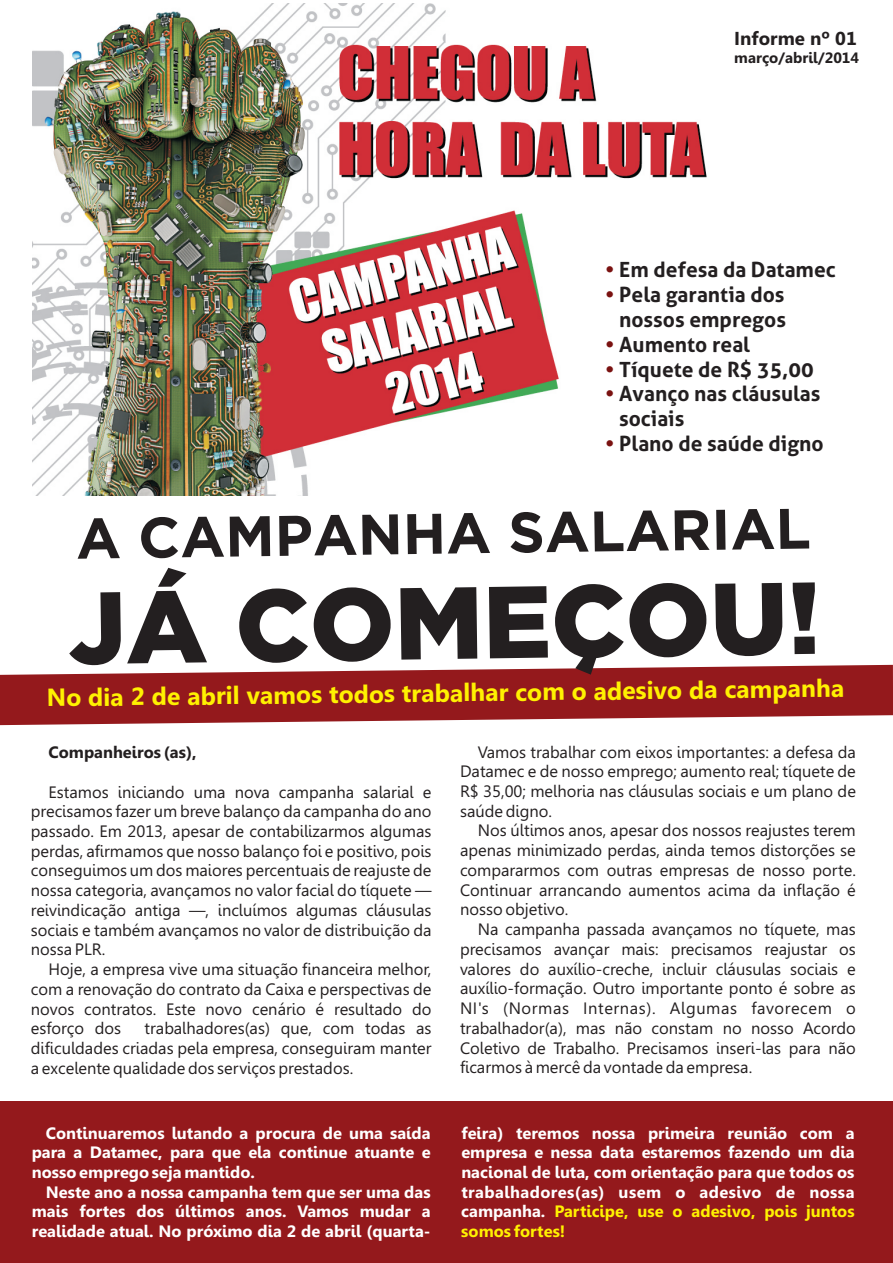
<style>
.page{position:relative;width:893px;height:1263px;background:#fff}
.page>*{position:absolute;margin:0;border:0;box-sizing:border-box;transform-origin:0 0}
.t1{font:900 102px "Gotham";color:#231f20}
.t2{font:700 57px "Gotham";color:#231f20}
.t3{font:700 24.75px "Ebrima";color:#fff101}
.t4{font:700 21px "Aller";color:#231f20}
.t5{font:700 18.75px "Leelawadee";color:#231f20}
.t6{font:16.5px/19.8px "Leelawadee";color:#231f20;text-align:justify}
.t7{font:700 16.5px/19.8px "Leelawadee";color:#fff;text-align:justify}
.t8{font:700 16.5px "Leelawadee";color:#231f20}
.t9{font:700 15px "Leelawadee";color:#231f20}
.s1{color:#7a1211}
.s2{color:#fff101}
</style>
<div class="page">
<svg style="left:0;top:665px;width:893px;height:60px;fill:#94191c"></svg>
<div style="left:0;top:1101px;width:893px;height:162px;background:#94191c"></div>
<img style="left:32px;top:4px;width:675px;height:491px">
<svg style="left:67px;top:693px;width:14px;height:13px"></svg>
<svg style="left:132px;top:688px;width:12px;height:17px"></svg>
<svg style="left:261px;top:687px;width:77px;height:17px"></svg>
<svg style="left:436px;top:683px;width:26px;height:19px"></svg>
<svg style="left:528px;top:688px;width:13px;height:13px"></svg>
<p class="t5" style="left:734px;top:27px;width:124px">Informe nº 01</p>
<p class="t9" style="left:734px;top:49px;width:126px">março/abril/2014</p>
<p class="t4" style="left:605px;top:261px;width:232px"><span class="s1">•</span> Em defesa da Datamec</p>
<p class="t4" style="left:605px;top:286px;width:181px"><span class="s1">•</span> Pela garantia dos</p>
<p class="t4" style="left:605px;top:336px;width:146px"><span class="s1">•</span> Aumento real</p>
<p class="t4" style="left:605px;top:361px;width:210px"><span class="s1">•</span> Tíquete de R$ 35,00</p>
<p class="t4" style="left:605px;top:386px;width:217px"><span class="s1">•</span> Avanço nas cláusulas</p>
<p class="t4" style="left:605px;top:436px;width:220px"><span class="s1">•</span> Plano de saúde digno</p>
<p class="t4" style="left:619px;top:311px;width:168px">nossos empregos</p>
<p class="t4" style="left:619px;top:411px;width:67px">sociais</p>
<h2 class="t2" style="left:76px;top:518px;width:736px;rotate:-1deg">A CAMPANHA SALARIAL</h2>
<h1 class="t1" style="left:68px;top:591px;width:754px;rotate:-1deg">JÁ COMEÇOU!</h1>
<h3 class="t3" style="left:772px;top:679px;width:73px;rotate:-1deg">pa ha</h3>
<h3 class="t3" style="left:607px;top:682px;width:210px;rotate:-1deg">d sivo da cam n</h3>
<h3 class="t3" style="left:47px;top:690px;width:591px;rotate:-1deg">N dia de abril v m s odos tra lhar c m o a e</h3>
<p class="t8" style="left:49px;top:742px;width:149px">Companheiros (as),</p>
<p class="t6" style="left:31px;top:782px;width:402px;text-indent:18px">Estamos iniciando uma nova campanha salarial e precisamos fazer um breve balanço da campanha do ano passado. Em 2013, apesar de contabilizarmos algumas perdas, afirmamos que nosso balanço foi e positivo, pois conseguimos um dos maiores percentuais de reajuste de nossa categoria, avançamos no valor facial do tíquete — reivindicação antiga —, incluímos algumas cláusulas sociais e também avançamos no valor de distribuição da nossa PLR.</p>
<p class="t6" style="left:31px;top:959px;width:402px;text-indent:18px">Hoje, a empresa vive uma situação financeira melhor, com a renovação do contrato da Caixa e perspectivas de novos contratos. Este novo cenário é resultado do esforço dos</p>
<p class="t6" style="left:31px;top:1018px;width:402px;text-indent:114px">trabalhadores(as) que, com todas as dificuldades criadas pela empresa, conseguiram manter a excelente qualidade dos serviços prestados.</p>
<p class="t7" style="left:32px;top:1123px;width:400px;text-indent:14px">Continuaremos lutando a procura de uma saída para a Datamec, para que ela continue atuante e nosso emprego seja mantido.</p>
<p class="t7" style="left:32px;top:1182px;width:400px;text-indent:14px">Neste ano a nossa campanha tem que ser uma das mais fortes dos últimos anos. Vamos mudar a realidade atual. No próximo dia 2 de abril (quarta-</p>
<p class="t6" style="left:460px;top:742px;width:397px;text-indent:18px">Vamos trabalhar com eixos importantes: a defesa da Datamec e de nosso emprego; aumento real; tíquete de R$ 35,00; melhoria nas cláusulas sociais e um plano de saúde digno.</p>
<p class="t6" style="left:460px;top:821px;width:397px;text-indent:18px">Nos últimos anos, apesar dos nossos reajustes terem apenas minimizado perdas, ainda temos distorções se compararmos com outras empresas de nosso porte.<br>Continuar arrancando aumentos acima da inflação é nosso objetivo.</p>
<p class="t6" style="left:460px;top:919px;width:397px;text-indent:18px">Na campanha passada avançamos no tíquete, mas precisamos avançar mais: precisamos reajustar os valores do auxílio-creche, incluir cláusulas sociais e auxílio-formação. Outro importante ponto é sobre as NI's (Normas Internas). Algumas favorecem o trabalhador(a), mas não constam no nosso Acordo Coletivo de Trabalho. Precisamos inseri-las para não ficarmos à mercê da vontade da empresa.</p>
<p class="t7" style="left:461px;top:1123px;width:395px">feira) teremos nossa primeira reunião com a empresa e nessa data estaremos fazendo um dia nacional de luta, com orientação para que todos os trabalhadores(as) usem o adesivo de nossa campanha. <span class="s2">Participe, use o adesivo, pois juntos somos fortes!</span></p>
</div>
